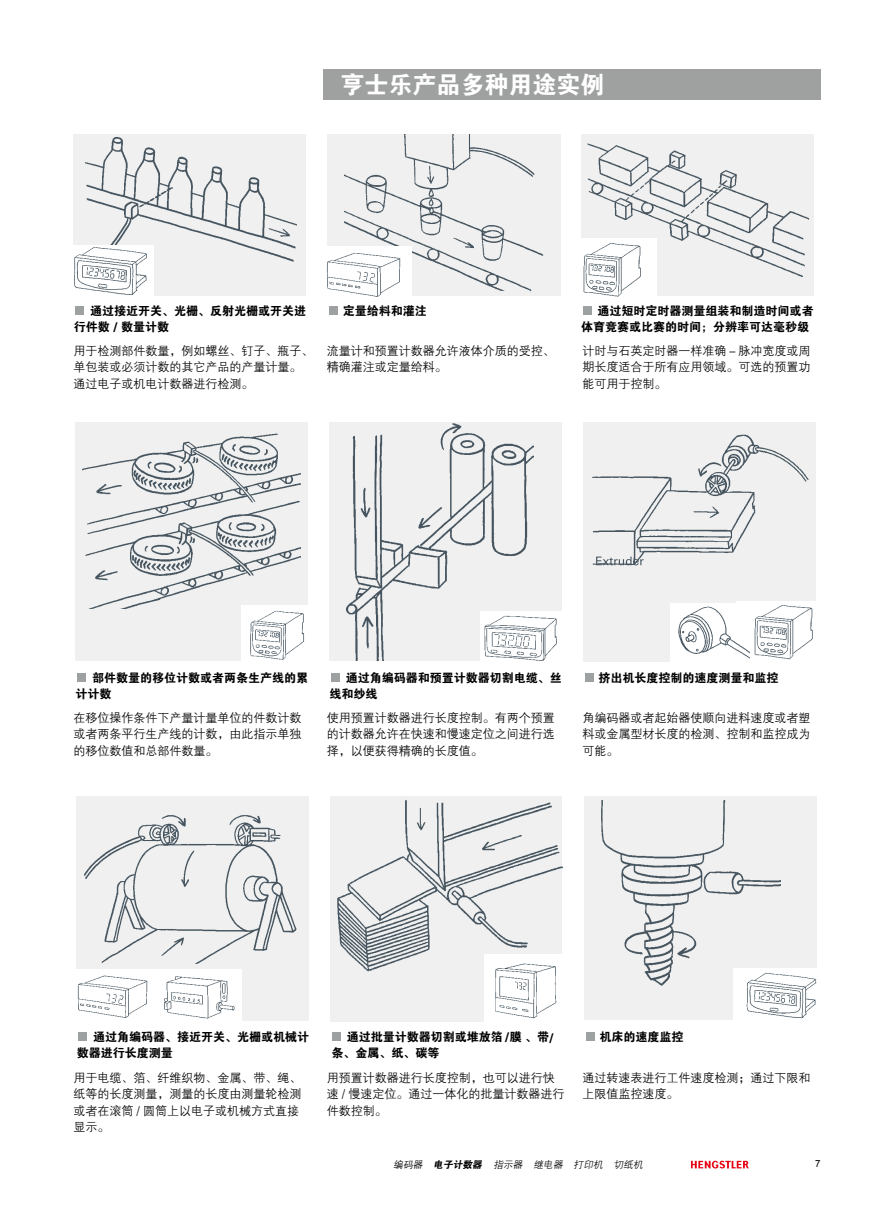
<style>
.page{position:relative;width:893px;height:1212px;background:#fff}
.page>*{position:absolute;margin:0;border:0;box-sizing:border-box;transform-origin:0 0}
.t1{font:24px "FZDHTJW GB1 0";color:#fff}
.t2{font:12px/16.5px "FZZDXJW GB1 0";color:#000}
.t3{font:12px/15.8px "FZDHTJW GB1 0";color:#000}
.t4{font:italic 9.75px "FZZDXJW GB1 0";color:#000}
.t5{font:9.75px "Arial";color:#000}
.s1{font-family:"FZDHTJW GB1 0"}
</style>
<div class="page">
<div style="left:323px;top:69px;width:498px;height:31px;background:#9fa0a0"></div>
<svg style="left:691px;top:1161px;width:58px;height:7px"></svg>
<div style="left:75px;top:306px;width:9px;height:9px;background:#9ea1a1"></div>
<div style="left:583px;top:306px;width:9px;height:9px;background:#9ea1a1"></div>
<div style="left:329px;top:306px;width:9px;height:9px;background:#9ea1a1"></div>
<div style="left:74px;top:135px;width:232px;height:161px;background:#f0f0f0"></div>
<img style="left:84px;top:137px;width:213px;height:126px">
<div style="left:327px;top:135px;width:234px;height:161px;background:#f0f0f0"></div>
<img style="left:345px;top:135px;width:199px;height:156px">
<div style="left:69px;top:245px;width:84px;height:53px;background:#fff"></div>
<img style="left:74px;top:246px;width:73px;height:49px">
<div style="left:324px;top:246px;width:88px;height:52px;background:#fff"></div>
<img style="left:326px;top:252px;width:75px;height:45px">
<div style="left:581px;top:135px;width:233px;height:161px;background:#f0f0f0"></div>
<img style="left:587px;top:143px;width:223px;height:138px">
<div style="left:581px;top:238px;width:75px;height:61px;background:#fff"></div>
<img style="left:583px;top:243px;width:58px;height:54px">
<div style="left:75px;top:422px;width:233px;height:238px;background:#f0f0f0"></div>
<img style="left:82px;top:433px;width:219px;height:176px">
<div style="left:241px;top:606px;width:70px;height:65px;background:#fff"></div>
<img style="left:250px;top:610px;width:55px;height:50px">
<div style="left:77px;top:673px;width:9px;height:9px;background:#9ea1a1"></div>
<div style="left:585px;top:673px;width:8px;height:9px;background:#9ea1a1"></div>
<div style="left:583px;top:422px;width:232px;height:240px;background:#f0f0f0"></div>
<img style="left:592px;top:434px;width:217px;height:132px">
<div style="left:331px;top:673px;width:9px;height:9px;background:#9ea1a1"></div>
<div style="left:329px;top:422px;width:233px;height:238px;background:#f0f0f0"></div>
<img style="left:346px;top:423px;width:188px;height:237px">
<div style="left:480px;top:611px;width:86px;height:52px;background:#fff"></div>
<img style="left:484px;top:615px;width:73px;height:46px">
<div style="left:736px;top:602px;width:84px;height:62px;background:#fff"></div>
<img style="left:754px;top:605px;width:59px;height:55px">
<div style="left:670px;top:603px;width:82px;height:59px;background:#fff"></div>
<img style="left:678px;top:606px;width:71px;height:52px">
<svg style="left:596px;top:557px;width:48px;height:8px"></svg>
<div style="left:78px;top:1032px;width:9px;height:9px;background:#9ea1a1"></div>
<div style="left:586px;top:1032px;width:8px;height:9px;background:#9ea1a1"></div>
<div style="left:332px;top:1032px;width:9px;height:9px;background:#9ea1a1"></div>
<div style="left:77px;top:796px;width:232px;height:225px;background:#f0f0f0"></div>
<img style="left:84px;top:815px;width:213px;height:149px">
<div style="left:72px;top:969px;width:141px;height:55px;background:#fff"></div>
<img style="left:77px;top:975px;width:71px;height:43px">
<div style="left:162px;top:969px;width:80px;height:55px;background:#fff"></div>
<img style="left:164px;top:976px;width:71px;height:43px">
<div style="left:330px;top:796px;width:232px;height:225px;background:#f0f0f0"></div>
<img style="left:337px;top:800px;width:225px;height:172px">
<div style="left:484px;top:954px;width:81px;height:70px;background:#fff"></div>
<img style="left:495px;top:963px;width:62px;height:56px">
<div style="left:584px;top:796px;width:233px;height:223px;background:#f0f0f0"></div>
<img style="left:601px;top:800px;width:179px;height:196px">
<div style="left:734px;top:968px;width:84px;height:53px;background:#fff"></div>
<img style="left:746px;top:972px;width:71px;height:47px">
<h1 class="t1" style="left:341px;top:72px;width:265px">亨士乐产品多种用途实例</h1>
<p class="t3" style="left:74px;top:303px;width:234px;text-indent:16px">通过接近开关、光栅、反射光栅或开关进行件数 / 数量计数</p>
<p class="t3" style="left:581px;top:303px;width:234px;text-indent:16px">通过短时定时器测量组装和制造时间或者体育竞赛或比赛的时间；分辨率可达毫秒级</p>
<p class="t3" style="left:343px;top:303px;width:86px">定量给料和灌注</p>
<p class="t2" style="left:73px;top:343px;width:241px">用于检测部件数量，例如螺丝、钉子、瓶子、单包装或必须计数的其它产品的产量计量。通过电子或机电计数器进行检测。</p>
<p class="t2" style="left:327px;top:343px;width:229px">流量计和预置计数器允许液体介质的受控、精确灌注或定量给料。</p>
<p class="t2" style="left:583px;top:343px;width:229px;text-align:justify">计时与石英定时器一样准确－脉冲宽度或周期长度适合于所有应用领域。可选的预置功能可用于控制。</p>
<p class="t3" style="left:76px;top:670px;width:234px;text-indent:16px">部件数量的移位计数或者两条生产线的累计计数</p>
<p class="t3" style="left:346px;top:670px;width:217px">通过角编码器和预置计数器切割电缆、丝</p>
<p class="t3" style="left:598px;top:670px;width:182px">挤出机长度控制的速度测量和监控</p>
<p class="t3" style="left:329px;top:686px;width:49px">线和纱线</p>
<p class="t2" style="left:73px;top:710px;width:229px;text-align:justify">在移位操作条件下产量计量单位的件数计数或者两条平行生产线的计数，由此指示单独的移位数值和总部件数量。</p>
<p class="t2" style="left:327px;top:710px;width:229px;text-align:justify">使用预置计数器进行长度控制。有两个预置的计数器允许在快速和慢速定位之间进行选择，以便获得精确的长度值。</p>
<p class="t2" style="left:583px;top:710px;width:229px;text-align:justify">角编码器或者起始器使顺向进料速度或者塑料或金属型材长度的检测、控制和监控成为可能。</p>
<p class="t3" style="left:77px;top:1030px;width:234px;text-indent:16px">通过角编码器、接近开关、光栅或机械计数器进行长度测量</p>
<p class="t3" style="left:347px;top:1030px;width:209px">通过批量计数器切割或堆放箔/膜、带/</p>
<p class="t3" style="left:599px;top:1030px;width:85px">机床的速度监控</p>
<p class="t3" style="left:331px;top:1045px;width:109px">条、金属、纸、碳等</p>
<p class="t2" style="left:73px;top:1070px;width:229px">用于电缆、箔、纤维织物、金属、带、绳、纸等的长度测量，测量的长度由测量轮检测或者在滚筒 / 圆筒上以电子或机械方式直接显示。</p>
<p class="t2" style="left:327px;top:1070px;width:239px">用预置计数器进行长度控制，也可以进行快速 / 慢速定位。通过一体化的批量计数器进行件数控制。</p>
<p class="t2" style="left:583px;top:1070px;width:229px">通过转速表进行工件速度检测；通过下限和上限值监控速度。</p>
<p class="t4" style="left:393px;top:1159px;width:253px">编码器 <span class="s1">电子计数器</span> 指示器 继电器 打印机 切纸机</p>
<p class="t5" style="left:815px;top:1157px;width:7px">7</p>
</div>
